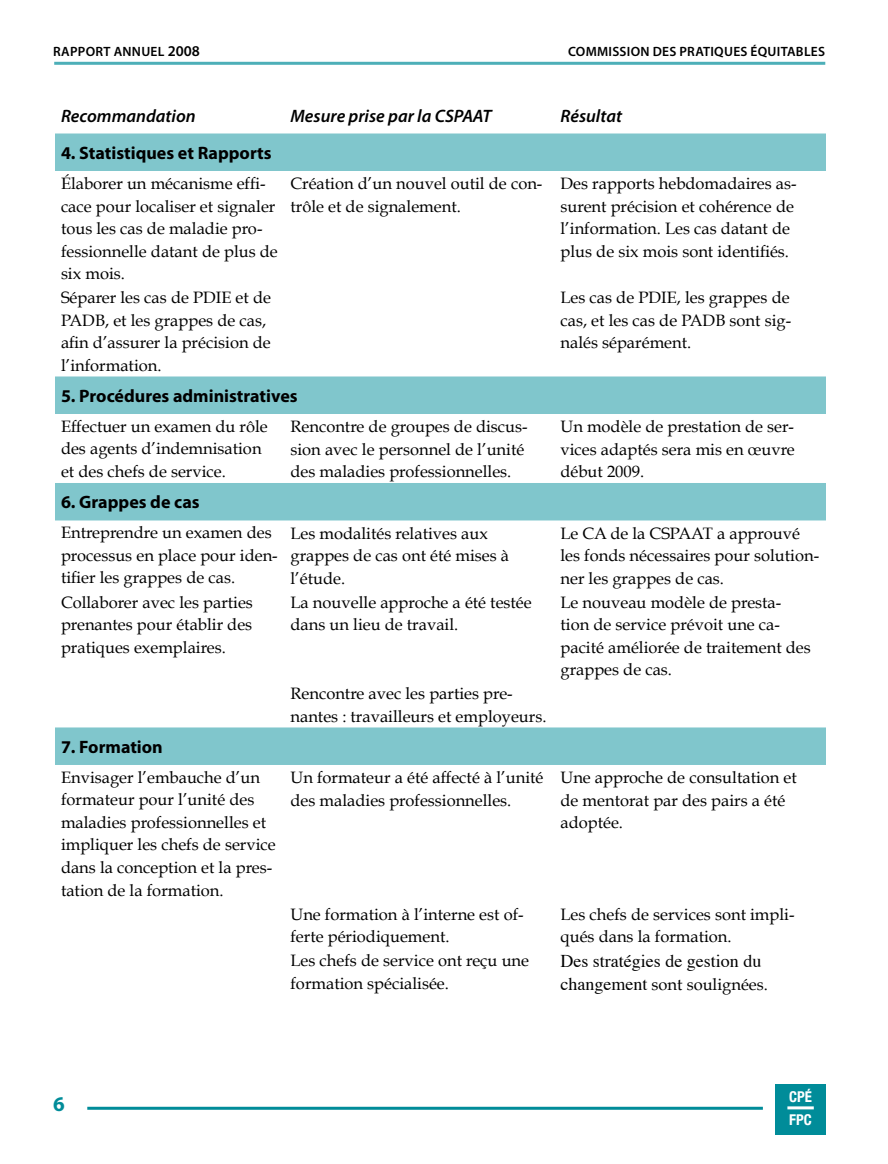
<style>
.page{position:relative;width:888px;height:1164px;background:#fff}
.page>*{position:absolute;margin:0;border:0;box-sizing:border-box;transform-origin:0 0}
.t1{font:700 21px "Myriad Pro";color:#008c99}
.t2{font:700 18px "Myriad Pro";color:#000}
.t3{font:italic 600 18px "Myriad Pro";color:#000}
.t4{font:18px "Times";color:#000}
.t5{font:16.5px/22.5px "Book Antiqua";color:#000}
.t6{font:700 condensed 14.85px/22.5px "Helvetica Neue";color:#fff}
.t7{font:600 13.5px "Myriad Pro";letter-spacing:.02em;color:#000}
.s1{font-size:15px}
.s2{font-family:"Times";font-size:18px}
</style>
<div class="page">
<hr style="left:87px;top:1107px;width:676px;height:3px;background:#008c99">
<div style="left:775px;top:1084px;width:50px;height:51px;background:#008c99"></div>
<hr style="left:787px;top:1106px;width:27px;height:3px;background:#fff">
<hr style="left:54px;top:62px;width:771px;height:3px;background:#4dafb8">
<svg style="left:55px;top:134px;width:771px;height:631px"></svg>
<p class="t7" style="left:53px;top:43px;width:42px">RAPPORT</p>
<p class="t7" style="left:114px;top:43px;width:88px">ANNUEL <span class="s1">2008</span></p>
<p class="t7" style="left:568px;top:43px;width:259px">COMMISSION DES PRATIQUES ÉQUITABLES</p>
<p class="t3" style="left:61px;top:104px;width:136px">Recommandation</p>
<p class="t3" style="left:291px;top:104px;width:203px">Mesure prise par la CSPAAT</p>
<p class="t3" style="left:561px;top:104px;width:63px">Résultat</p>
<p class="t2" style="left:61px;top:141px;width:212px">4. Statistiques et Rapports</p>
<p class="t5" style="left:61px;top:172px;width:218px">Élaborer un mécanisme effi&shy;cace pour localiser et signaler tous les cas de maladie pro&shy;fessionnelle datant de plus de six mois.</p>
<p class="t5" style="left:290px;top:172px;width:253px">Création d’un nouvel outil de con&shy;trôle et de signalement.</p>
<p class="t5" style="left:561px;top:172px;width:238px">Des rapports hebdomadaires as&shy;surent précision et cohérence de l’information. Les cas datant de plus de six mois sont identifiés.</p>
<p class="t5" style="left:61px;top:286px;width:212px">Séparer les cas de PDIE et de<br>PADB, et les grappes de cas, afin d’assurer la précision de l’information.</p>
<p class="t5" style="left:561px;top:286px;width:232px;text-align:justify">Les cas de PDIE, les grappes de cas, et les cas de PADB sont sig&shy;nalés séparément.</p>
<p class="t2" style="left:61px;top:384px;width:238px">5. Procédures administratives</p>
<p class="t5" style="left:61px;top:415px;width:208px">Effectuer un examen du rôle des agents d’indemnisation et des chefs de service.</p>
<p class="t5" style="left:290px;top:415px;width:239px">Rencontre de groupes de discus&shy;sion avec le personnel de l’unité des maladies professionnelles.</p>
<p class="t5" style="left:561px;top:415px;width:236px;text-align:justify">Un modèle de prestation de ser&shy;vices adaptés sera mis en œuvre début 2009.</p>
<p class="t2" style="left:61px;top:491px;width:140px">6. Grappes de cas</p>
<p class="t5" style="left:61px;top:522px;width:218px">Entreprendre un examen des processus en place pour iden&shy;tifier les grappes de cas.</p>
<p class="t5" style="left:290px;top:522px;width:220px">Les modalités relatives aux grappes de cas ont été mises à l’étude.</p>
<p class="t5" style="left:561px;top:522px;width:260px">Le CA de la CSPAAT a approuvé les fonds nécessaires pour solution&shy;ner les grappes de cas.</p>
<p class="t5" style="left:61px;top:591px;width:193px;text-align:justify">Collaborer avec les parties prenantes pour établir des pratiques exemplaires.</p>
<p class="t5" style="left:290px;top:591px;width:243px">La nouvelle approche a été testée dans un lieu de travail.</p>
<p class="t5" style="left:561px;top:591px;width:252px">Le nouveau modèle de presta&shy;tion de service prévoit une ca&shy;pacité améliorée de traitement des grappes de cas.</p>
<p class="t5" style="left:290px;top:682px;width:257px">Rencontre avec les parties pre&shy;nantes : travailleurs et employeurs.</p>
<p class="t2" style="left:61px;top:735px;width:103px">7. Formation</p>
<p class="t5" style="left:61px;top:766px;width:216px">Envisager l’embauche d’un formateur pour l’unité des maladies professionnelles et impliquer les chefs de service dans la conception et la pres&shy;tation de la formation.</p>
<p class="t5" style="left:290px;top:766px;width:254px">Un formateur a été affecté à l’unité des maladies professionnelles.</p>
<p class="t5" style="left:561px;top:766px;width:238px">Une approche de consultation et de mentorat par des pairs a été adoptée.</p>
<p class="t5" style="left:290px;top:903px;width:235px">Une formation à l’interne est of&shy;ferte périodiquement.</p>
<p class="t5" style="left:561px;top:903px;width:236px">Les chefs de services sont impli&shy;qués dans la formation.</p>
<p class="t5" style="left:290px;top:949px;width:240px">Les chefs de service ont reçu une formation spécialisée.</p>
<p class="t4" style="left:561px;top:945px;width:202px">Des stratégies de gestion du</p>
<p class="t5" style="left:561px;top:973px;width:209px"><span class="s2">changement</span> sont soulignées.</p>
<p class="t1" style="left:53px;top:1090px;width:13px">6</p>
<p class="t6" style="left:789px;top:1086px;width:24px">CPÉ<br>FPC</p>
</div>
